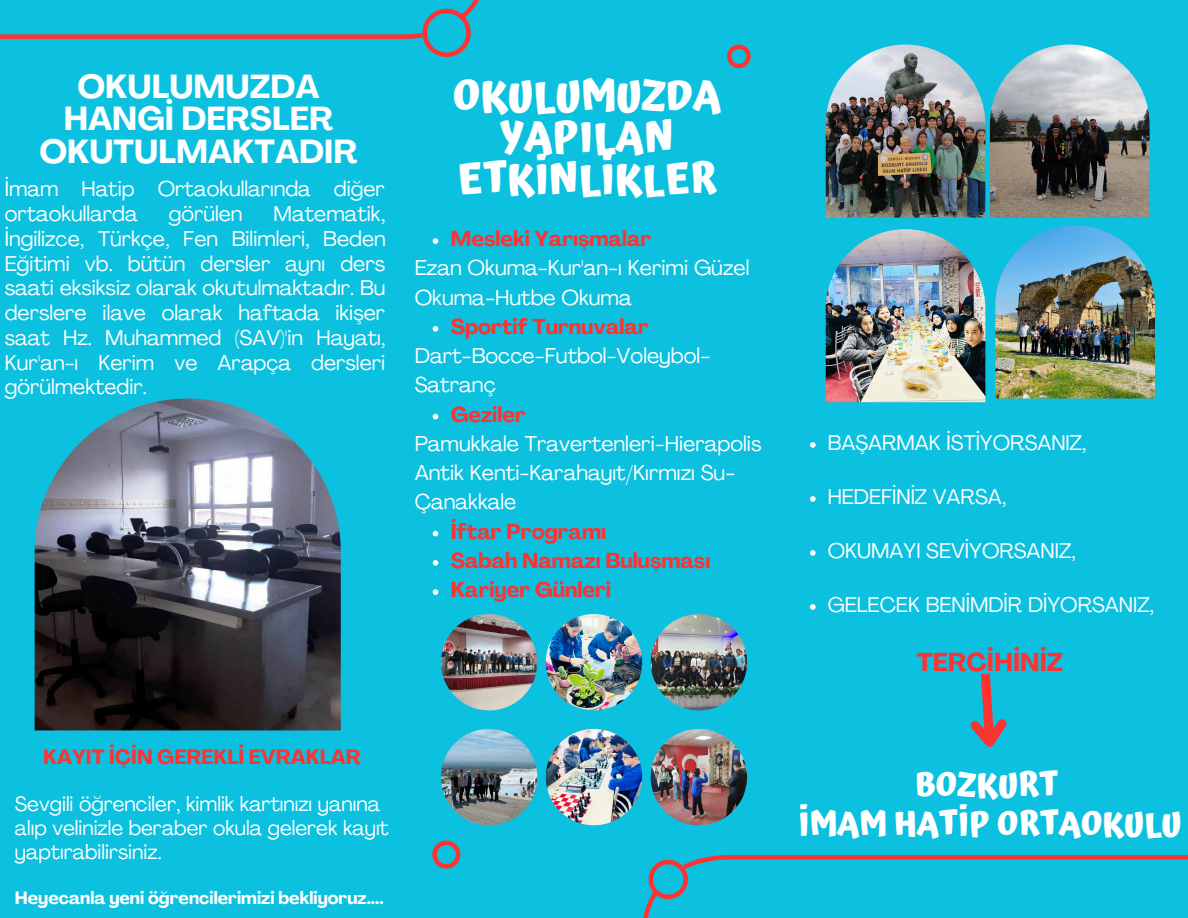
<style>
.page{position:relative;width:1188px;height:918px;background:#0cc0df}
.page>*{position:absolute;margin:0;border:0;box-sizing:border-box;transform-origin:0 0}
.t1{font:700 42px/41.7px "Atma";color:#fff;text-align:center}
.t2{font:700 33px "Atma";color:#fff}
.t3{font:700 32.85px/32.7px "Agrandir";color:#fff;text-align:center}
.t4{font:700 25.5px "Agrandir";color:#ff3131}
.t5{font:21.3px/29.2px "Agrandir";color:#fff}
.t6{font:700 21.3px "Agrandir";color:#ff3131}
.t7{font:21.15px/24.8px "Agrandir";color:#fff;text-align:justify}
.t8{font:21px "Agrandir";color:#fff}
.t9{font:20.55px/23.7px "Agrandir";color:#fff}
.t10{font:700 20.55px "Agrandir";color:#ff3131}
.t11{font:700 17.55px "Agrandir";color:#fff}
</style>
<div class="page">
<img style="left:35px;top:399px;width:306px;height:331px">
<img style="left:441px;top:614px;width:96px;height:96px;border-radius:50%">
<img style="left:441px;top:729px;width:96px;height:96px;border-radius:50%">
<img style="left:546px;top:614px;width:96px;height:96px;border-radius:50%">
<img style="left:546px;top:729px;width:96px;height:96px;border-radius:50%">
<img style="left:651px;top:614px;width:96px;height:96px;border-radius:50%">
<img style="left:651px;top:729px;width:96px;height:96px;border-radius:50%">
<img style="left:826px;top:45px;width:159px;height:173px">
<img style="left:990px;top:45px;width:159px;height:173px">
<svg style="left:810px;top:442px;width:6px;height:6px"></svg>
<svg style="left:810px;top:496px;width:6px;height:6px"></svg>
<svg style="left:810px;top:550px;width:6px;height:6px"></svg>
<svg style="left:810px;top:604px;width:6px;height:6px"></svg>
<svg style="left:0;top:0;width:480px;height:57px"></svg>
<svg style="left:727px;top:45px;width:24px;height:23px"></svg>
<svg style="left:643px;top:855px;width:545px;height:63px"></svg>
<svg style="left:432px;top:841px;width:28px;height:28px"></svg>
<svg style="left:970px;top:673px;width:37px;height:74px"></svg>
<svg style="left:433px;top:238px;width:5px;height:6px"></svg>
<svg style="left:433px;top:326px;width:5px;height:6px"></svg>
<svg style="left:433px;top:414px;width:5px;height:5px"></svg>
<svg style="left:433px;top:531px;width:5px;height:5px"></svg>
<svg style="left:433px;top:560px;width:5px;height:6px"></svg>
<svg style="left:433px;top:589px;width:5px;height:6px"></svg>
<img style="left:826px;top:229px;width:159px;height:173px">
<img style="left:995px;top:225px;width:160px;height:174px">
<p class="t3" style="left:39px;top:73px;width:320px">OKULUMUZDA<br>HANGİ DERSLER<br>OKUTULMAKTADIR</p>
<p class="t1" style="left:453px;top:74px;width:269px">OKULUMUZDA<br>YAPILAN</p>
<p class="t7" style="left:5px;top:179px;width:382px">İmam Hatip Ortaokullarında diğer</p>
<p class="t1" style="left:457px;top:158px;width:261px">ETKİNLİKLER</p>
<p class="t7" style="left:5px;top:203px;width:383px;text-indent:269px">Matematik, İngilizce, Türkçe, Fen Bilimleri, Beden Eğitimi vb. bütün dersler aynı ders saati eksiksiz olarak okutulmaktadır. Bu derslere ilave olarak haftada ikişer saat Hz. Muhammed (SAV)'in Hayatı, Kur'an-ı Kerim ve Arapça dersleri görülmektedir.</p>
<p class="t7" style="left:5px;top:203px;width:134px">ortaokullarda</p>
<p class="t7" style="left:169px;top:203px;width:75px">görülen</p>
<p class="t6" style="left:451px;top:230px;width:202px">Mesleki Yarışmalar</p>
<p class="t5" style="left:415px;top:255px;width:336px">Ezan Okuma-Kur'an-ı Kerimi Güzel<br>Okuma-Hutbe Okuma</p>
<p class="t6" style="left:451px;top:318px;width:200px">Sportif Turnuvalar</p>
<p class="t5" style="left:415px;top:343px;width:297px">Dart-Bocce-Futbol-Voleybol-<br>Satranç</p>
<p class="t5" style="left:415px;top:431px;width:348px">Pamukkale Travertenleri-Hierapolis<br>Antik Kenti-Karahayıt/Kırmızı Su-<br>Çanakkale</p>
<p class="t6" style="left:451px;top:406px;width:76px">Geziler</p>
<p class="t6" style="left:451px;top:523px;width:157px">İftar Programı</p>
<p class="t6" style="left:451px;top:552px;width:261px">Sabah Namazı Buluşması</p>
<p class="t6" style="left:451px;top:581px;width:162px">Kariyer Günleri</p>
<p class="t10" style="left:43px;top:749px;width:319px">KAYIT İÇİN GEREKLİ EVRAKLAR</p>
<p class="t9" style="left:15px;top:794px;width:375px">Sevgili öğrenciler, kimlik kartınızı yanına alıp velinizle beraber okula gelerek kayıt yaptırabilirsiniz.</p>
<p class="t11" style="left:15px;top:890px;width:370px">Heyecanla yeni öğrencilerimizi bekliyoruz....</p>
<p class="t8" style="left:828px;top:434px;width:260px">BAŞARMAK İSTİYORSANIZ,</p>
<p class="t8" style="left:828px;top:488px;width:180px">HEDEFİNİZ VARSA,</p>
<p class="t8" style="left:828px;top:542px;width:250px">OKUMAYI SEVİYORSANIZ,</p>
<p class="t8" style="left:828px;top:596px;width:328px">GELECEK BENİMDİR DİYORSANIZ,</p>
<p class="t4" style="left:917px;top:651px;width:148px">TERCİHİNİZ</p>
<p class="t2" style="left:914px;top:765px;width:145px">BOZKURT</p>
<p class="t2" style="left:798px;top:804px;width:385px">İMAM HATİP ORTAOKULU</p>
</div>
